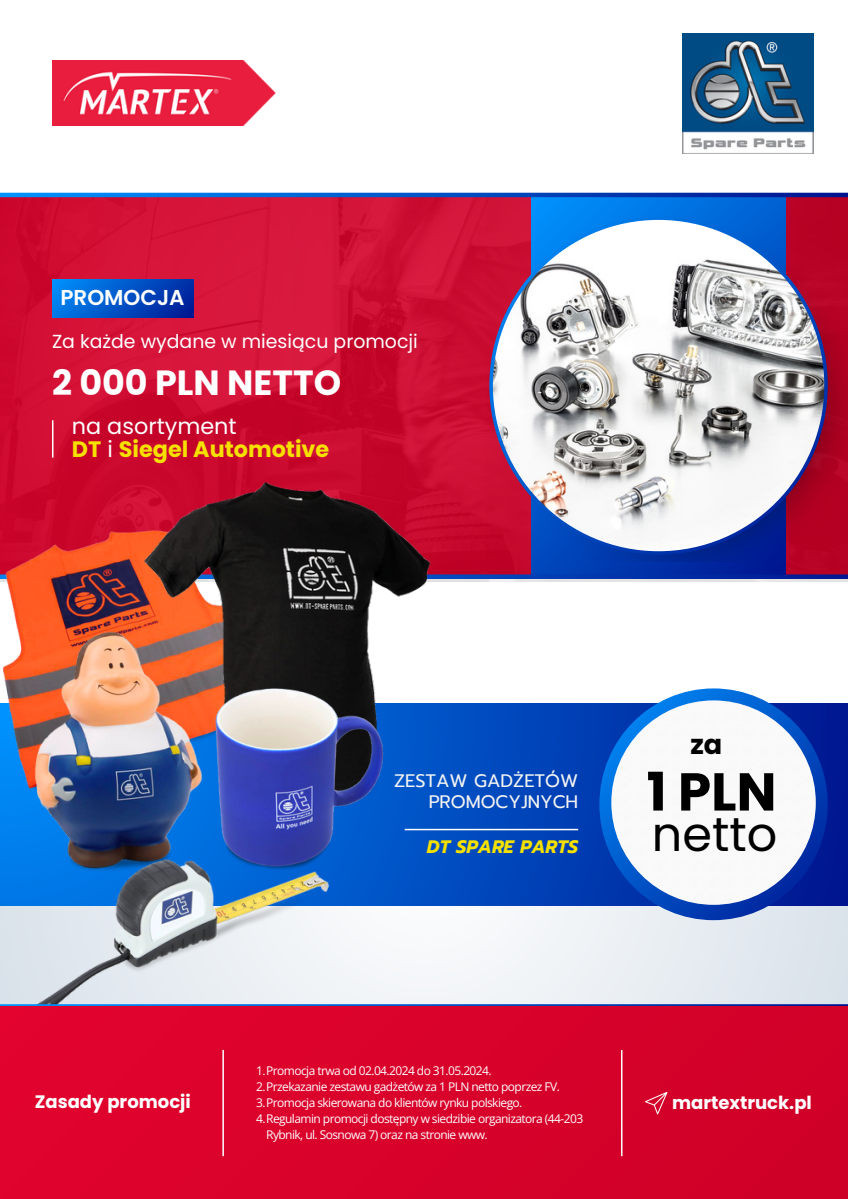
<style>
.page{position:relative;width:848px;height:1199px;background:#fff}
.page>*{position:absolute;margin:0;border:0;box-sizing:border-box;transform-origin:0 0}
.t1{font:700 53.2px "Poppins";color:#000}
.t2{font:47.8px "Poppins";color:#000}
.t3{font:700 35px "Poppins";color:#fefefe}
.t4{font:700 27.2px "Poppins";color:#000}
.t5{font:700 22.4px/22.4px "Poppins";color:#f5e000}
.t6{font:600 21.6px "Poppins";color:#fefefe}
.t7{font:18.8px "Poppins";color:#fefefe}
.t8{font:700 18px "Poppins";color:#fefefe}
.t9{font:18px/21px "Prompt";color:#f3f3f3;text-align:right}
.t10{font:italic 700 18px "Prompt";color:#f5e000}
.t11{font:12px/16px "Open Sans";letter-spacing:-.045em;color:#fefefe}
.s1{font-weight:400;color:#fefefe}
</style>
<div class="page">
<img style="left:52px;top:61px;width:223px;height:64px">
<img style="left:0;top:197px;width:847px;height:384px">
<svg style="left:531px;top:197px;width:254px;height:377px;background:#005acc"></svg>
<svg style="left:0;top:193px;width:848px;height:4px;background:#0053c6"></svg>
<svg style="left:370px;top:905px;width:477px;height:99px;fill:#edf1f5"></svg>
<svg style="left:447px;top:574px;width:401px;height:5px;background:#062ea2"></svg>
<div style="left:52px;top:279px;width:141px;height:39px;background:linear-gradient(to right,#0087f3,#00229b)"></div>
<svg style="left:0;top:703px;width:848px;height:202px;background:#003db3"></svg>
<svg style="left:599px;top:688px;width:228px;height:232px;background:#0957c6"></svg>
<img style="left:611px;top:700px;width:204px;height:204px;border-radius:50%">
<hr style="left:52px;top:420px;width:1px;height:37px;background:#fefefe">
<hr style="left:404px;top:828px;width:174px;height:2px;background:#fefefe">
<img style="left:682px;top:33px;width:131px;height:120px">
<img style="left:498px;top:216px;width:350px;height:345px">
<svg style="left:489px;top:216px;width:338px;height:339px;background:#125cc5"></svg>
<img style="left:493px;top:220px;width:331px;height:331px;border-radius:50%">
<img style="left:0;top:483px;width:138px;height:347px">
<img style="left:11px;top:570px;width:127px;height:267px">
<img style="left:138px;top:469px;width:309px;height:384px">
<img style="left:201px;top:678px;width:185px;height:197px">
<img style="left:0;top:837px;width:370px;height:167px">
<svg style="left:0;top:1004px;width:848px;height:4px;background:#1863ca"></svg>
<div style="left:0;top:1006px;width:847px;height:192px;background:#d8022b"></div>
<hr style="left:222px;top:1050px;width:2px;height:106px;background:#fefefe">
<hr style="left:621px;top:1050px;width:1px;height:106px;background:#fefefe">
<svg style="left:645px;top:1092px;width:22px;height:22px"></svg>
<p class="t6" style="left:60px;top:282px;width:126px">PROMOCJA</p>
<p class="t7" style="left:52px;top:328px;width:367px">Za każde wydane w miesiącu promocji</p>
<p class="t3" style="left:52px;top:358px;width:291px">2 000 PLN NETTO</p>
<p class="t5" style="left:72px;top:415px;width:259px"><span class="s1">na asortyment<br></span>DT <span class="s1">i</span> Siegel Automotive</p>
<p class="t9" style="left:394px;top:770px;width:186px">ZESTAW GADŻETÓW<br>PROMOCYJNYCH</p>
<p class="t10" style="left:426px;top:833px;width:153px">DT SPARE PARTS</p>
<p class="t4" style="left:690px;top:725px;width:33px">za</p>
<p class="t1" style="left:646px;top:754px;width:131px">1 PLN</p>
<p class="t2" style="left:652px;top:801px;width:127px">netto</p>
<h2 class="t8" style="left:35px;top:1088px;width:158px">Zasady promocji</h2>
<p class="t11" style="left:256px;top:1062px;width:237px">1.Promocja trwa od 02.04.2024 do 31.05.2024.</p>
<p class="t11" style="left:256px;top:1078px;width:305px">2.Przekazanie zestawu gadżetów za 1 PLN netto poprzez FV.</p>
<h4 class="t11" style="left:256px;top:1094px;width:268px">3.Promocja skierowana do klientów rynku polskiego.</h4>
<h1 class="t11" style="left:266px;top:1110px;width:318px;text-indent:-10px">4.Regulamin promocji dostępny w siedzibie organizatora (44-203<br>Rybnik, ul. Sosnowa 7) oraz na stronie www.</h1>
<p class="t8" style="left:672px;top:1089px;width:141px">martextruck.pl</p>
</div>
